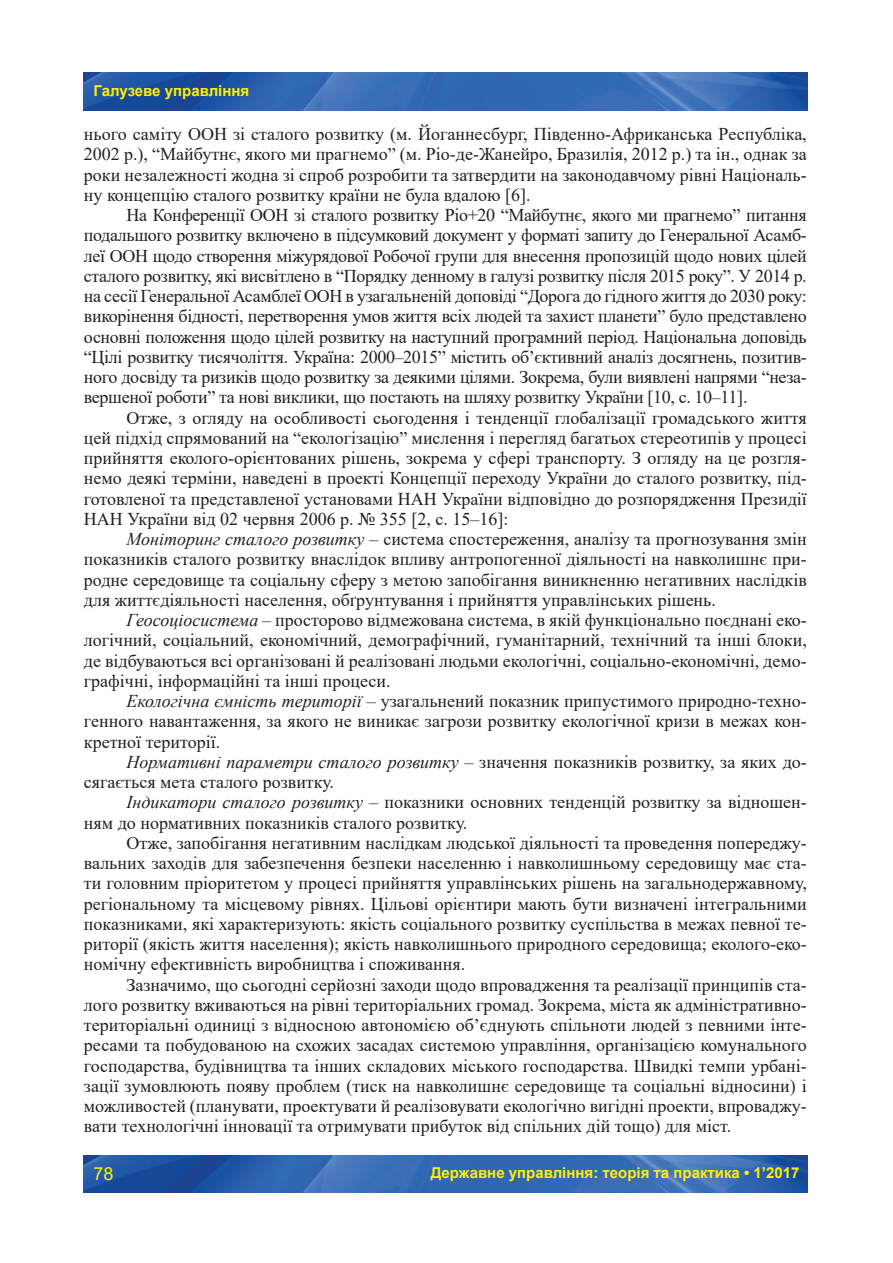
<style>
.page{position:relative;width:893px;height:1263px;background:#fff}
.page>*{position:absolute;margin:0;border:0;box-sizing:border-box;transform-origin:0 0}
.t1{font:18px/20.2px "Times New Roman";color:#231f20;text-align:justify}
.t2{font:18px "Arial";color:#fff101}
.t3{font:700 15px "Arial";color:#fff101}
.s1{font-style:italic}
</style>
<div class="page">
<img style="left:84px;top:1155px;width:724px;height:37px">
<img style="left:84px;top:73px;width:724px;height:37px">
<p class="t3" style="left:94px;top:80px;width:157px">Галузеве управління</p>
<p class="t1" style="left:84px;top:123px;width:724px">нього саміту ООН зі сталого розвитку (м. Йоганнесбург, Південно-Африканська Республіка, 2002 р.), “Майбутнє, якого ми прагнемо” (м. Ріо-де-Жанейро, Бразилія, 2012 р.) та ін., однак за роки незалежності жодна зі спроб розробити та затвердити на законодавчому рівні Національ&shy;ну концепцію сталого розвитку країни не була вдалою [6].</p>
<p class="t1" style="left:84px;top:204px;width:724px;text-indent:43px">На Конференції ООН зі сталого розвитку Ріо+20 “Майбутнє, якого ми прагнемо” питання подальшого розвитку включено в підсумковий документ у форматі запиту до Генеральної Асамб&shy;леї ООН щодо створення міжурядової Робочої групи для внесення пропозицій щодо нових цілей сталого розвитку, які висвітлено в “Порядку денному в галузі розвитку після 2015 року”. У 2014 р. на сесії Генеральної Асамблеї ООН в узагальненій доповіді “Дорога до гідного життя до 2030 року: викорінення бідності, перетворення умов життя всіх людей та захист планети” було представлено основні положення щодо цілей розвитку на наступний програмний період. Національна доповідь “Цілі розвитку тисячоліття. Україна: 2000–2015” містить об’єктивний аналіз досягнень, позитив&shy;ного досвіду та ризиків щодо розвитку за деякими цілями. Зокрема, були виявлені напрями “неза&shy;вершеної роботи” та нові виклики, що постають на шляху розвитку України [10, c. 10–11].</p>
<p class="t1" style="left:84px;top:407px;width:724px;text-indent:43px">Отже, з огляду на особливості сьогодення і тенденції глобалізації громадського життя цей підхід спрямований на “екологізацію” мислення і перегляд багатьох стереотипів у процесі прийняття еколого-орієнтованих рішень, зокрема у сфері транспорту. З огляду на це розгля&shy;немо деякі терміни, наведені в проекті Концепції переходу України до сталого розвитку, під&shy;готовленої та представленої установами НАН України відповідно до розпорядження Президії НАН України від 02 червня 2006 р. № 355 [2, с. 15–16]:</p>
<p class="t1" style="left:84px;top:528px;width:724px;text-indent:43px"><span class="s1">Моніторинг сталого розвитку</span> – система спостереження, аналізу та прогнозування змін показників сталого розвитку внаслідок впливу антропогенної діяльності на навколишнє при&shy;родне середовище та соціальну сферу з метою запобігання виникненню негативних наслідків для життєдіяльності населення, обґрунтування і прийняття управлінських рішень.</p>
<p class="t1" style="left:84px;top:609px;width:724px;text-indent:43px"><span class="s1">Геосоціосистема</span> – просторово відмежована система, в якій функціонально поєднані еко&shy;логічний, соціальний, економічний, демографічний, гуманітарний, технічний та інші блоки, де відбуваються всі організовані й реалізовані людьми екологічні, соціально-економічні, демо&shy;графічні, інформаційні та інші процеси.</p>
<p class="t1" style="left:84px;top:690px;width:724px;text-indent:43px"><span class="s1">Екологічна ємність території</span> – узагальнений показник припустимого природно-техно&shy;генного навантаження, за якого не виникає загрози розвитку екологічної кризи в межах кон&shy;кретної території.</p>
<p class="t1" style="left:84px;top:751px;width:724px;text-indent:43px"><span class="s1">Нормативні параметри сталого розвитку</span> – значення показників розвитку, за яких до&shy;сягається мета сталого розвитку.</p>
<p class="t1" style="left:84px;top:792px;width:724px;text-indent:43px"><span class="s1">Індикатори сталого розвитку</span> – показники основних тенденцій розвитку за відношен&shy;ням до нормативних показників сталого розвитку.</p>
<p class="t1" style="left:84px;top:832px;width:724px;text-indent:43px">Отже, запобігання негативним наслідкам людської діяльності та проведення попереджу&shy;вальних заходів для забезпечення безпеки населенню і навколишньому середовищу має ста&shy;ти головним пріоритетом у процесі прийняття управлінських рішень на загальнодержавному, регіональному та місцевому рівнях. Цільові орієнтири мають бути визначені інтегральними показниками, які характеризують: якість соціального розвитку суспільства в межах певної те&shy;риторії (якість життя населення); якість навколишнього природного середовища; еколого-еко&shy;номічну ефективність виробництва і споживання.</p>
<p class="t1" style="left:84px;top:974px;width:724px;text-indent:43px">Зазначимо, що сьогодні серйозні заходи щодо впровадження та реалізації принципів ста&shy;лого розвитку вживаються на рівні територіальних громад. Зокрема, міста як адміністративно&shy;територіальні одиниці з відносною автономією об’єднують спільноти людей з певними інте&shy;ресами та побудованою на схожих засадах системою управління, організацією комунального господарства, будівництва та інших складових міського господарства. Швидкі темпи урбані&shy;зації зумовлюють появу проблем (тиск на навколишнє середовище та соціальні відносини) і можливостей (планувати, проектувати й реалізовувати екологічно вигідні проекти, впроваджу&shy;вати технологічні інновації та отримувати прибуток від спільних дій тощо) для міст.</p>
<p class="t2" style="left:94px;top:1161px;width:22px">78</p>
<p class="t3" style="left:431px;top:1162px;width:370px">Державне управління: теорія та практика • 1’2017</p>
</div>
